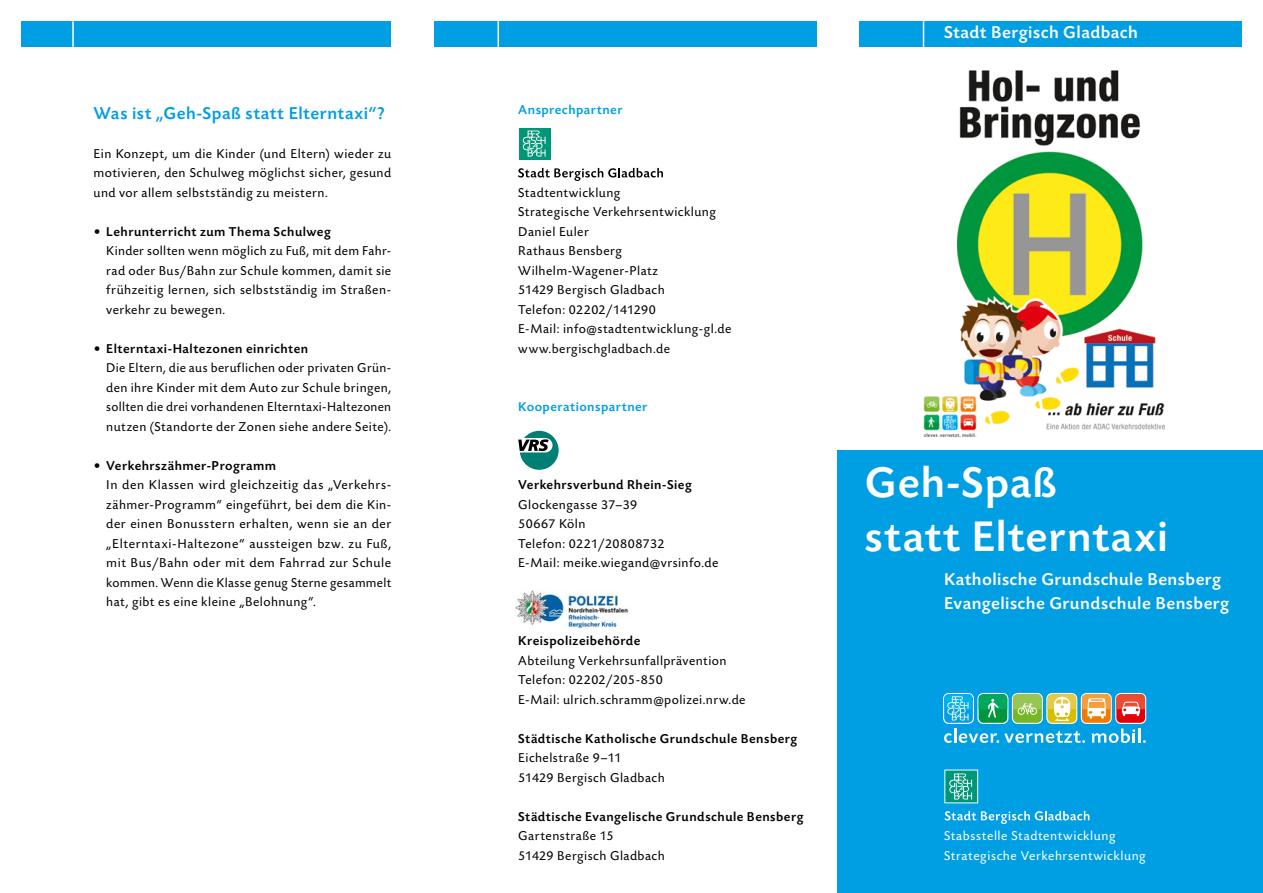
<style>
.page{position:relative;width:1263px;height:893px;background:#fff}
.page>*{position:absolute;margin:0;border:0;box-sizing:border-box;transform-origin:0 0}
.t1{font:500 45px/54px "Today Sans BEFOP";letter-spacing:.02em;color:#fff}
.t2{font:500 18px/24px "Today Sans BEFOP";letter-spacing:.025em;color:#fff}
.t3{font:500 18px "Today Sans BEFOP";letter-spacing:.025em;color:#009ee3}
.t4{font:13.5px/19.5px "Today Sans BEFOP";letter-spacing:.035em;color:#000}
.t5{font:500 13.5px "Today Sans BEFOP";letter-spacing:.035em;color:#000}
.t6{font:13.5px/19.5px "Today Sans BEFOP";letter-spacing:.045em;color:#fff}
.t7{font:500 13.5px "Today Sans BEFOP";letter-spacing:.035em;color:#009ee3}
</style>
<div class="page">
<img style="left:923px;top:70px;width:242px;height:368px">
<div style="left:838px;top:450px;width:425px;height:443px;background:#009ee3"></div>
<div style="left:859px;top:21px;width:383px;height:26px;background:#009ee3"></div>
<svg style="left:923px;top:21px;width:1px;height:26px"></svg>
<div style="left:434px;top:21px;width:382px;height:26px;background:#009ee3"></div>
<hr style="left:497px;top:21px;width:2px;height:26px;background:#fff">
<div style="left:21px;top:21px;width:370px;height:26px;background:#009ee3"></div>
<hr style="left:72px;top:21px;width:2px;height:26px;background:#fff">
<svg style="left:945px;top:811px;width:144px;height:13px"></svg>
<svg style="left:944px;top:770px;width:34px;height:33px"></svg>
<svg style="left:943px;top:693px;width:203px;height:50px"></svg>
<svg style="left:518px;top:168px;width:145px;height:13px"></svg>
<div style="left:519px;top:128px;width:32px;height:31px;background:#009778"></div>
<svg style="left:523px;top:130px;width:23px;height:27px"></svg>
<svg style="left:518px;top:431px;width:41px;height:39px"></svg>
<img style="left:515px;top:590px;width:113px;height:38px">
<h2 class="t3" style="left:94px;top:103px;width:293px">Was ist „Geh-Spaß statt Elterntaxi“?</h2>
<p class="t4" style="left:94px;top:144px;width:299px;text-align:justify">Ein Konzept, um die Kinder (und Eltern) wieder zu motivieren, den Schulweg möglichst sicher, gesund und vor allem selbstständig zu meistern.</p>
<p class="t5" style="left:94px;top:224px;width:239px">• Lehrunterricht zum Thema Schulweg</p>
<p class="t4" style="left:106px;top:242px;width:286px;text-align:justify">Kinder sollten wenn möglich zu Fuß, mit dem Fahr&shy;rad oder Bus/Bahn zur Schule kommen, damit sie frühzeitig lernen, sich selbstständig im Straßen&shy;verkehr zu bewegen.</p>
<p class="t5" style="left:94px;top:341px;width:216px">• Elterntaxi-Haltezonen einrichten</p>
<p class="t4" style="left:106px;top:359px;width:286px;text-align:justify">Die Eltern, die aus beruflichen oder privaten Grün&shy;den ihre Kinder mit dem Auto zur Schule bringen, sollten die drei vorhandenen Elterntaxi-Haltezonen nutzen (Standorte der Zonen siehe andere Seite).</p>
<p class="t5" style="left:94px;top:458px;width:184px">• Verkehrszähmer-Programm</p>
<p class="t4" style="left:106px;top:476px;width:286px;text-align:justify">In den Klassen wird gleichzeitig das „Verkehrs&shy;zähmer-Programm“ eingeführt, bei dem die Kin&shy;der einen Bonusstern erhalten, wenn sie an der „Elterntaxi-Haltezone“ aussteigen bzw. zu Fuß, mit Bus/Bahn oder mit dem Fahrrad zur Schule kommen. Wenn die Klasse genug Sterne gesammelt hat, gibt es eine kleine „Belohnung“.</p>
<p class="t7" style="left:518px;top:103px;width:106px">Ansprechpartner</p>
<p class="t4" style="left:518px;top:183px;width:215px">Stadtentwicklung<br>Strategische Verkehrsentwicklung<br>Daniel Euler<br>Rathaus Bensberg<br>Wilhelm-Wagener-Platz<br>51429 Bergisch Gladbach<br>Telefon: 02202/141290<br>E-Mail: info@stadtentwicklung-gl.de www.bergischgladbach.de</p>
<p class="t7" style="left:518px;top:400px;width:131px">Kooperationspartner</p>
<p class="t5" style="left:518px;top:478px;width:175px">Verkehrsverbund Rhein-Sieg</p>
<p class="t4" style="left:518px;top:495px;width:202px">Glockengasse 37–39<br>50667 Köln<br>Telefon: 0221/20808732<br>E-Mail: meike.wiegand@vrsinfo.de</p>
<p class="t5" style="left:518px;top:634px;width:124px">Kreispolizeibehörde</p>
<p class="t4" style="left:518px;top:651px;width:229px">Abteilung Verkehrsunfallprävention<br>Telefon: 02202/205-850<br>E-Mail: ulrich.schramm@polizei.nrw.de</p>
<p class="t5" style="left:518px;top:731px;width:281px">Städtische Katholische Grundschule Bensberg</p>
<p class="t4" style="left:518px;top:749px;width:148px">Eichelstraße 9–11<br>51429 Bergisch Gladbach</p>
<p class="t5" style="left:518px;top:809px;width:287px">Städtische Evangelische Grundschule Bensberg</p>
<p class="t4" style="left:518px;top:827px;width:148px">Gartenstraße 15<br>51429 Bergisch Gladbach</p>
<h2 class="t2" style="left:944px;top:21px;width:195px">Stadt Bergisch Gladbach</h2>
<h1 class="t1" style="left:865px;top:457px;width:305px">Geh-Spaß<br>statt Elterntaxi</h1>
<h2 class="t2" style="left:944px;top:568px;width:287px">Katholische Grundschule Bensberg<br>Evangelische Grundschule Bensberg</h2>
<p class="t6" style="left:944px;top:827px;width:203px">Stabsstelle Stadtentwicklung<br>Strategische Verkehrsentwicklung</p>
</div>
